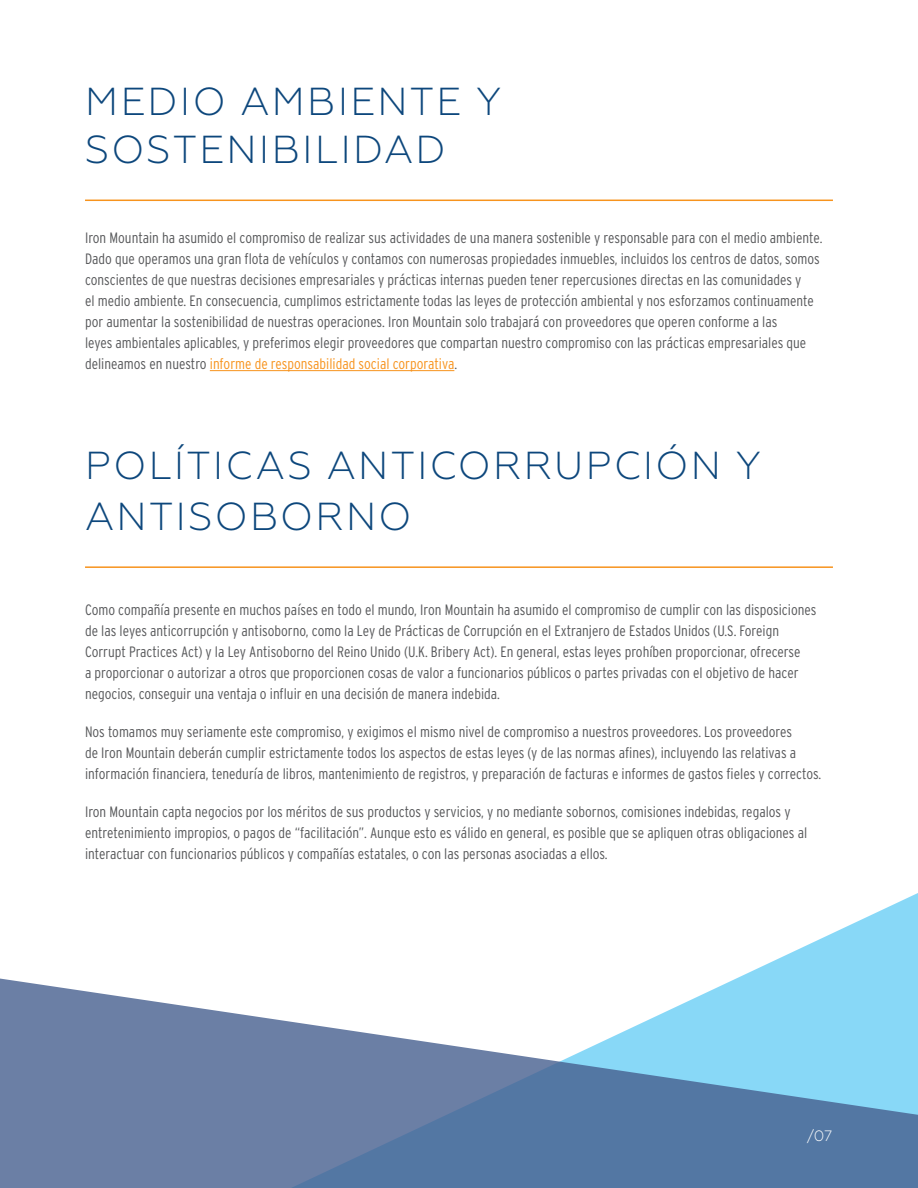
<style>
.page{position:relative;width:918px;height:1188px;background:#fff}
.page>*{position:absolute;margin:0;border:0;box-sizing:border-box;transform-origin:0 0}
.t1{font:300 39px/48px "Geometria";letter-spacing:.06em;color:#0d477c}
.Body_Copy{font:300 15px/21px "Interstate Condensed";color:#57585a}
.t2{font:300 15px "Geometria";color:#fff}
.s1{color:#f7931d}
</style>
<div class="page">
<hr style="left:85px;top:200px;width:748px;height:1px;background:#f7931d">
<hr style="left:210px;top:370px;width:244px;height:1px;background:#f7931d">
<hr style="left:85px;top:566px;width:748px;height:2px;background:#f7931d">
<svg style="left:767px;top:893px;width:151px;height:71px"></svg>
<svg style="left:0;top:964px;width:918px;height:224px"></svg>
<p class="t1" style="left:85px;top:78px;width:418px">MEDIO AMBIENTE Y<br>SOSTENIBILIDAD</p>
<p class="Body_Copy" style="left:85px;top:227px;width:739px">Iron Mountain ha asumido el compromiso de realizar sus actividades de una manera sostenible y responsable para con el medio ambiente.<br>Dado que operamos una gran flota de vehículos y contamos con numerosas propiedades inmuebles, incluidos los centros de datos, somos conscientes de que nuestras decisiones empresariales y prácticas internas pueden tener repercusiones directas en las comunidades y<br>el medio ambiente. En consecuencia, cumplimos estrictamente todas las leyes de protección ambiental y nos esforzamos continuamente por aumentar la sostenibilidad de nuestras operaciones. Iron Mountain solo trabajará con proveedores que operen conforme a las<br>leyes ambientales aplicables, y preferimos elegir proveedores que compartan nuestro compromiso con las prácticas empresariales que delineamos en nuestro <span class="s1">informe de responsabilidad social corporativa</span>.</p>
<p class="t1" style="left:85px;top:441px;width:677px">POLÍTICAS ANTICORRUPCIÓN Y</p>
<p class="t1" style="left:85px;top:492px;width:328px">ANTISOBORNO</p>
<p class="Body_Copy" style="left:85px;top:599px;width:733px">Como compañía presente en muchos países en todo el mundo, Iron Mountain ha asumido el compromiso de cumplir con las disposiciones de las leyes anticorrupción y antisoborno, como la Ley de Prácticas de Corrupción en el Extranjero de Estados Unidos (U.S. Foreign Corrupt Practices Act) y la Ley Antisoborno del Reino Unido (U.K. Bribery Act). En general, estas leyes prohíben proporcionar, ofrecerse<br>a proporcionar o autorizar a otros que proporcionen cosas de valor a funcionarios públicos o partes privadas con el objetivo de hacer negocios, conseguir una ventaja o influir en una decisión de manera indebida.</p>
<p class="Body_Copy" style="left:85px;top:721px;width:738px">Nos tomamos muy seriamente este compromiso, y exigimos el mismo nivel de compromiso a nuestros proveedores. Los proveedores<br>de Iron Mountain deberán cumplir estrictamente todos los aspectos de estas leyes (y de las normas afines), incluyendo las relativas a información financiera, teneduría de libros, mantenimiento de registros, y preparación de facturas e informes de gastos fieles y correctos.</p>
<p class="Body_Copy" style="left:85px;top:801px;width:724px">Iron Mountain capta negocios por los méritos de sus productos y servicios, y no mediante sobornos, comisiones indebidas, regalos y entretenimiento impropios, o pagos de “facilitación”. Aunque esto es válido en general, es posible que se apliquen otras obligaciones al interactuar con funcionarios públicos y compañías estatales, o con las personas asociadas a ellos.</p>
<p class="t2" style="left:807px;top:1127px;width:27px">/07</p>
</div>
